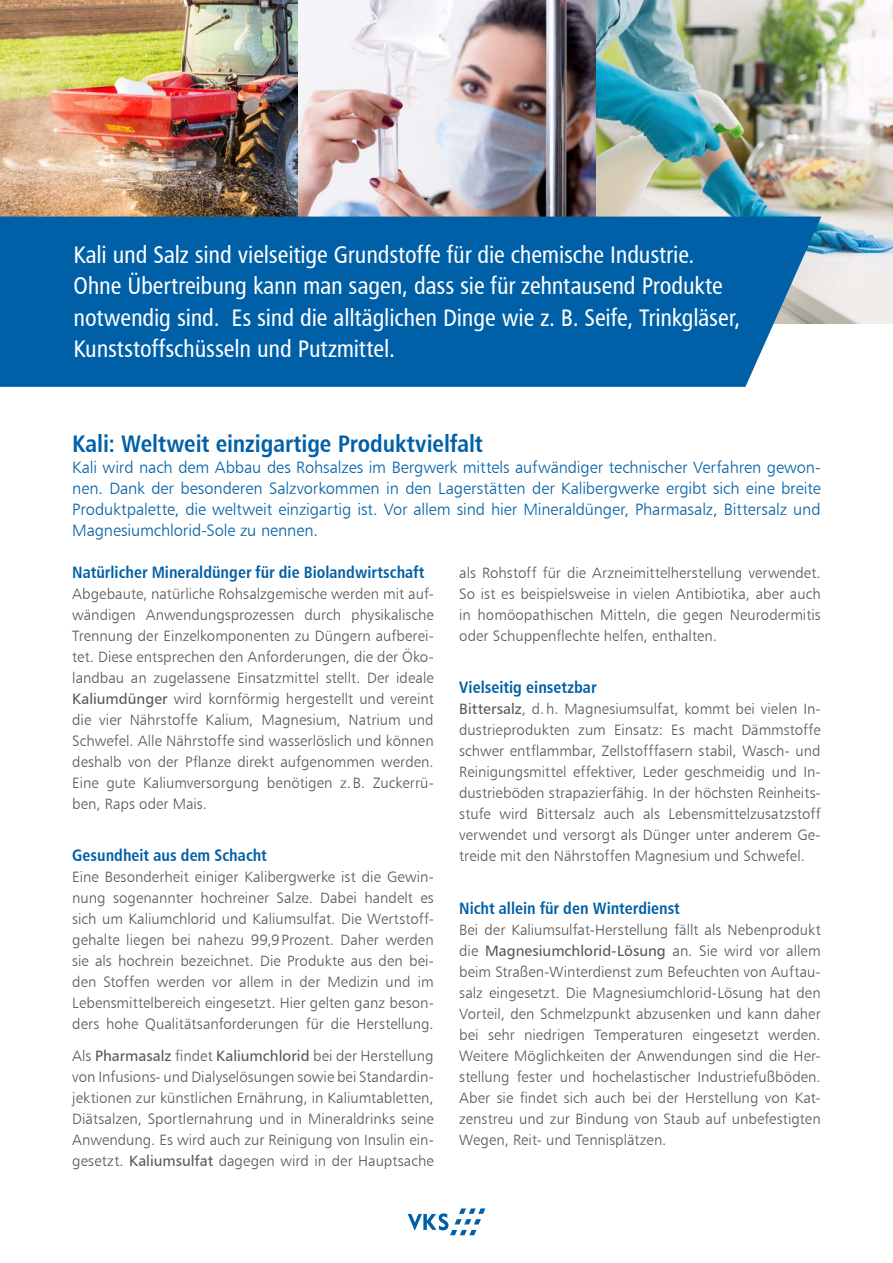
<style>
.page{position:relative;width:893px;height:1263px;background:#fff}
.page>*{position:absolute;margin:0;border:0;box-sizing:border-box;transform-origin:0 0}
.t1{font:24px/31.5px "Humanist 777 BT Roman Condensed B";letter-spacing:-.005em;color:#fff}
.t2{font:24px "Humanist 777 BT Bold Condensed B";color:#0060a7}
.t3{font:16.5px/21px "Humanist 777 BT Light B";letter-spacing:-.005em;color:#0060a7;text-align:justify}
.t4{font:16.5px "Humanist 777 BT Bold Condensed B";color:#0060a7}
.t5{font:15px/21px "Humanist 777 BT Light B";color:#575756;text-align:justify}
.t6{font:15px "Humanist 777 BT Roman B";letter-spacing:.005em;color:#575756}
.s1{font-family:"Humanist 777 BT Roman B"}
.s2{font-family:"Humanist 777 BT Light B"}
</style>
<div class="page">
<img style="left:0;top:0;width:893px;height:323px">
<div style="left:0;top:217px;width:821px;height:170px;background:#0060a7"></div>
<svg style="left:408px;top:1208px;width:77px;height:27px"></svg>
<p class="t1" style="left:74px;top:238px;width:668px">Kali und Salz sind vielseitige Grundstoffe für die chemische Industrie.<br>Ohne Übertreibung kann man sagen, dass sie für zehntausend Produkte notwendig sind. Es sind die alltäglichen Dinge wie z. B. Seife, Trinkgläser, Kunststoffschüsseln und Putzmittel.</p>
<h1 class="t2" style="left:72px;top:428px;width:412px">Kali: Weltweit einzigartige Produktvielfalt</h1>
<p class="t3" style="left:72px;top:456px;width:750px">Kali wird nach dem Abbau des Rohsalzes im Bergwerk mittels aufwändiger technischer Verfahren gewon&shy;nen. Dank der besonderen Salzvorkommen in den Lagerstätten der Kalibergwerke ergibt sich eine breite Produktpalette, die weltweit einzigartig ist. Vor allem sind hier Mineraldünger, Pharmasalz, Bittersalz und Magnesiumchlorid-Sole zu nennen.</p>
<p class="t4" style="left:72px;top:561px;width:354px">Natürlicher Mineraldünger für die Biolandwirtschaft</p>
<p class="t5" style="left:72px;top:583px;width:363px">Abgebaute, natürliche Rohsalzgemische werden mit auf&shy;wändigen Anwendungsprozessen durch physikalische Trennung der Einzelkomponenten zu Düngern aufberei&shy;tet. Diese entsprechen den Anforderungen, die der Öko&shy;landbau an zugelassene Einsatzmittel stellt. Der ideale <span class="s1">Kaliumdünger</span> wird kornförmig hergestellt und vereint die vier Nährstoffe Kalium, Magnesium, Natrium und Schwefel. Alle Nährstoffe sind wasserlöslich und können deshalb von der Pflanze direkt aufgenommen werden.<br>Eine gute Kaliumversorgung benötigen z. B. Zuckerrü&shy;ben, Raps oder Mais.</p>
<p class="t4" style="left:72px;top:845px;width:196px">Gesundheit aus dem Schacht</p>
<p class="t5" style="left:72px;top:866px;width:363px">Eine Besonderheit einiger Kalibergwerke ist die Gewin&shy;nung sogenannter hochreiner Salze. Dabei handelt es sich um Kaliumchlorid und Kaliumsulfat. Die Wertstoff&shy;gehalte liegen bei nahezu 99,9Prozent. Daher werden sie als hochrein bezeichnet. Die Produkte aus den bei&shy;den Stoffen werden vor allem in der Medizin und im Lebensmittelbereich eingesetzt. Hier gelten ganz beson&shy;ders hohe Qualitätsanforderungen für die Herstellung.</p>
<p class="t5" style="left:72px;top:1045px;width:363px">Als <span class="s1">Pharmasalz</span> findet <span class="s1">Kaliumchlorid</span> bei der Herstellung von Infusions- und Dialyselösungen sowie bei Standardin&shy;jektionen zur künstlichen Ernährung, in Kaliumtabletten, Diätsalzen, Sportlernahrung und in Mineraldrinks seine Anwendung. Es wird auch zur Reinigung von Insulin ein&shy;gesetzt. <span class="s1">Kaliumsulfat</span> dagegen wird in der Hauptsache</p>
<p class="t5" style="left:459px;top:562px;width:363px">als Rohstoff für die Arzneimittelherstellung verwendet.<br>So ist es beispielsweise in vielen Antibiotika, aber auch in homöopathischen Mitteln, die gegen Neurodermitis oder Schuppenflechte helfen, enthalten.</p>
<p class="t4" style="left:459px;top:677px;width:139px">Vielseitig einsetzbar</p>
<p class="t5" style="left:459px;top:698px;width:363px"><span class="s1">Bittersalz</span>, d.h. Magnesiumsulfat, kommt bei vielen In&shy;dustrieprodukten zum Einsatz: Es macht Dämmstoffe schwer entflammbar, Zellstofffasern stabil, Wasch- und Reinigungsmittel effektiver, Leder geschmeidig und In&shy;dustrieböden strapazierfähig. In der höchsten Reinheits&shy;stufe wird Bittersalz auch als Lebensmittelzusatzstoff verwendet und versorgt als Dünger unter anderem Ge&shy;treide mit den Nährstoffen Magnesium und Schwefel.</p>
<p class="t4" style="left:459px;top:897px;width:222px">Nicht allein für den Winterdienst</p>
<p class="t5" style="left:459px;top:919px;width:363px">Bei der Kaliumsulfat-Herstellung fällt als Nebenprodukt</p>
<p class="t6" style="left:459px;top:941px;width:363px"><span class="s2">die</span> Magnesiumchlorid-Lösung <span class="s2">an. Sie wird vor allem</span></p>
<p class="t5" style="left:459px;top:961px;width:363px">beim Straßen-Winterdienst zum Befeuchten von Auftau&shy;salz eingesetzt. Die Magnesiumchlorid-Lösung hat den Vorteil, den Schmelzpunkt abzusenken und kann daher bei sehr niedrigen Temperaturen eingesetzt werden.<br>Weitere Möglichkeiten der Anwendungen sind die Her&shy;stellung fester und hochelastischer Industriefußböden.<br>Aber sie findet sich auch bei der Herstellung von Kat&shy;zenstreu und zur Bindung von Staub auf unbefestigten Wegen, Reit- und Tennisplätzen.</p>
</div>
